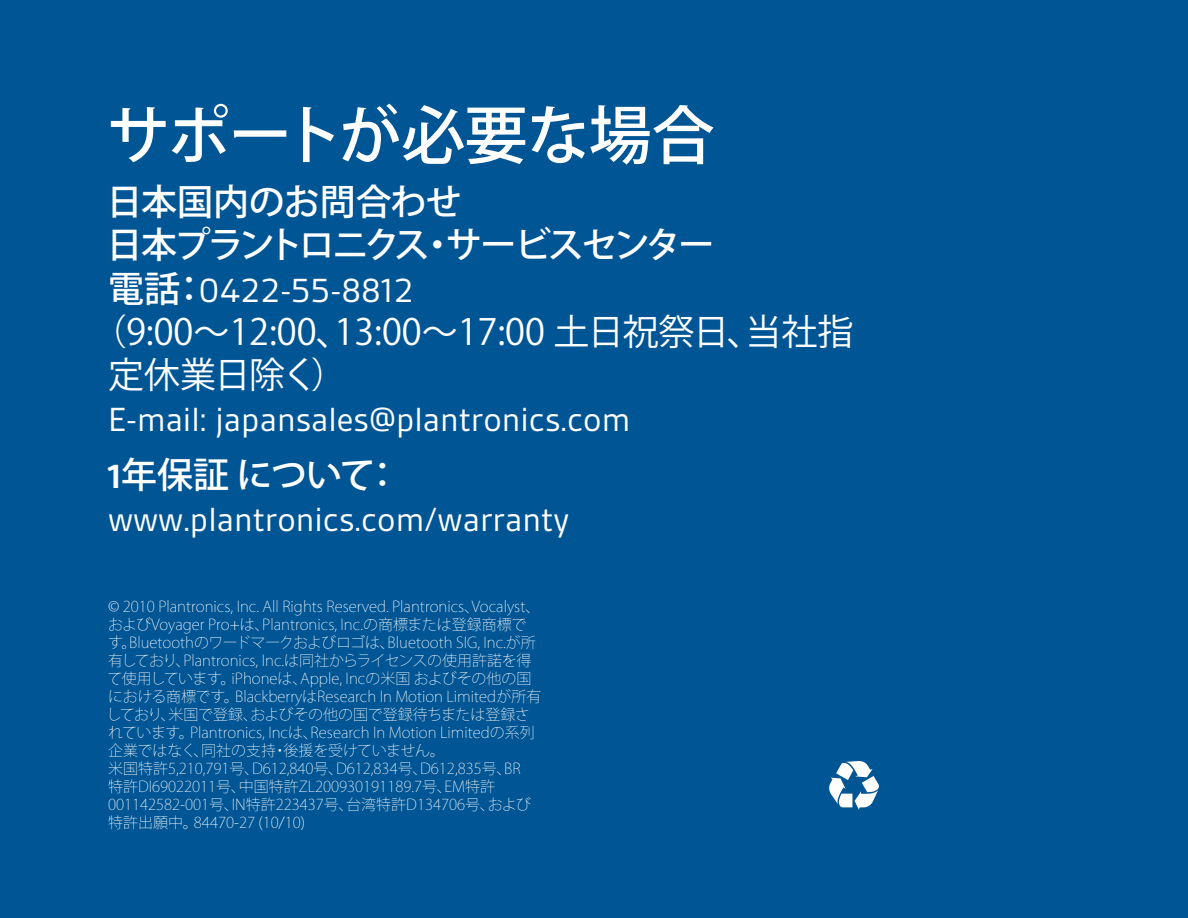
<style>
.page{position:relative;width:1188px;height:918px;background:#005595}
.page>*{position:absolute;margin:0;border:0;box-sizing:border-box;transform-origin:0 0}
.t1{font:500 63px "Koz Go Pro";letter-spacing:-.02em;color:#fff}
.t2{font:36px/43.2px "Gesta";color:#fff}
.t3{font:36px "Koz Go Pro";color:#fff}
.t4{font:500 36px "Koz Go Pro";letter-spacing:-.085em;color:#fff}
.t5{font:500 36px "Koz Go Pro";letter-spacing:-.01em;color:#fff}
.t6{font:200 15px/18px "Koz Go Pro";color:#fff}
.s1{font-family:"Koz Go Pro";font-weight:500}
.s2{font-weight:700}
</style>
<div class="page">
<img style="left:830px;top:761px;width:49px;height:48px">
<p class="t1" style="left:107px;top:95px;width:609px">サポートが必要な場合</p>
<p class="t5" style="left:107px;top:179px;width:356px">日本国内のお問合わせ</p>
<p class="t4" style="left:107px;top:222px;width:610px">日本プラントロニクス・サービスセンター</p>
<p class="t2" style="left:108px;top:269px;width:307px"><span class="s1">電話：</span>0422-55-8812</p>
<p class="t3" style="left:91px;top:308px;width:764px">（9:00～12:00、13:00～17:00 土日祝祭日、当社指</p>
<p class="t3" style="left:108px;top:352px;width:241px">定休業日除く）</p>
<p class="t2" style="left:108px;top:398px;width:524px">E-mail: japansales@plantronics.com</p>
<p class="t2" style="left:108px;top:455px;width:463px"><span class="s2">1</span><span class="s1">年保証 について：</span>www.plantronics.com/warranty</p>
<p class="t6" style="left:107px;top:597px;width:436px">© 2010 Plantronics, Inc. All Rights Reserved. Plantronics、Vocalyst、およびVoyager Pro+は、Plantronics, Inc.の商標または登録商標です。Bluetoothのワードマークおよびロゴは、Bluetooth SIG, Inc.が所有しており、Plantronics, Inc.は同社からライセンスの使用許諾を得て使用しています。iPhoneは、Apple, Incの米国およびその他の国における商標です。BlackberryはResearch In Motion Limitedが所有しており、米国で登録、およびその他の国で登録待ちまたは登録されています。Plantronics, Incは、Research In Motion Limitedの系列企業ではなく、同社の支持・後援を受けていません。</p>
<p class="t6" style="left:108px;top:759px;width:425px">米国特許5,210,791号、D612,840号、D612,834号、D612,835号、BR特許DI69022011号、中国特許ZL200930191189.7号、EM特許001142582-001号、IN特許223437号、台湾特許D134706号、および特許出願中。84470-27 (10/10)</p>
</div>
